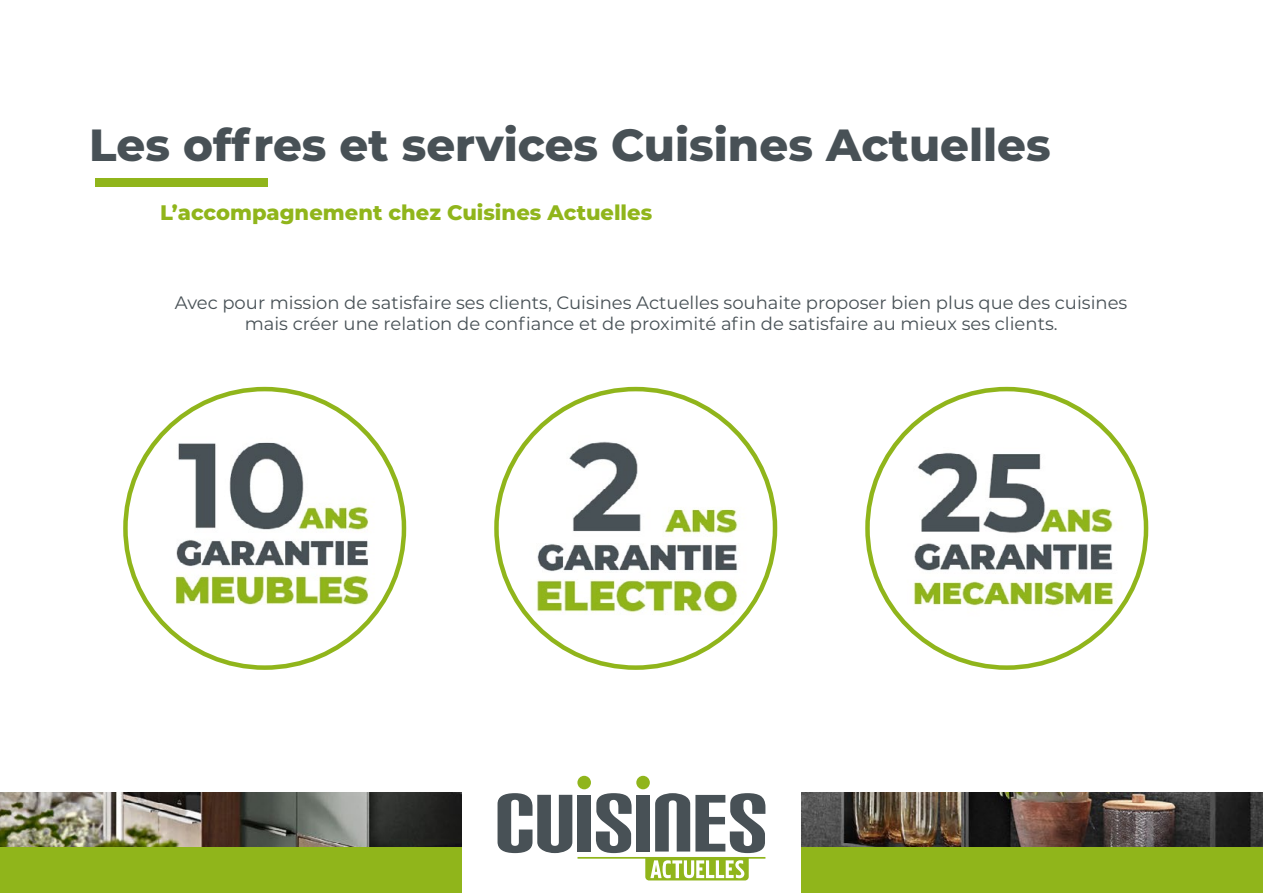
<style>
.page{position:relative;width:1263px;height:893px;background:#fff}
.page>*{position:absolute;margin:0;border:0;box-sizing:border-box;transform-origin:0 0}
.t1{font:800 45px "Montserrat";color:#485156}
.t2{font:800 21px "Montserrat";color:#90b51b}
.t3{font:18px/21.6px "Montserrat";color:#485156;text-align:center}
</style>
<div class="page">
<img style="left:0;top:793px;width:1263px;height:55px">
<div style="left:0;top:848px;width:1263px;height:45px;background:#90b51b"></div>
<div style="left:462px;top:782px;width:338px;height:111px;background:#fff"></div>
<hr style="left:577px;top:857px;width:188px;height:2px;background:#90b51b">
<svg style="left:497px;top:793px;width:75px;height:60px"></svg>
<div style="left:577px;top:795px;width:14px;height:56px;background:#485156"></div>
<svg style="left:596px;top:793px;width:35px;height:60px"></svg>
<div style="left:636px;top:795px;width:14px;height:56px;background:#485156"></div>
<div style="left:636px;top:776px;width:14px;height:13px;background:#90b51b;border-radius:50%"></div>
<div style="left:577px;top:776px;width:14px;height:13px;background:#90b51b;border-radius:50%"></div>
<svg style="left:645px;top:793px;width:120px;height:87px"></svg>
<div style="left:96px;top:179px;width:172px;height:8px;background:#90b51b"></div>
<img style="left:147px;top:389px;width:251px;height:251px">
<img style="left:506px;top:389px;width:261px;height:259px">
<img style="left:883px;top:389px;width:260px;height:257px">
<h1 class="t1" style="left:89px;top:112px;width:963px">Les offres et services Cuisines Actuelles</h1>
<p class="t2" style="left:160px;top:197px;width:493px">L’accompagnement chez Cuisines Actuelles</p>
<p class="t3" style="left:175px;top:291px;width:954px">Avec pour mission de satisfaire ses clients, Cuisines Actuelles souhaite proposer bien plus que des cuisines mais créer une relation de confiance et de proximité afin de satisfaire au mieux ses clients.</p>
</div>
